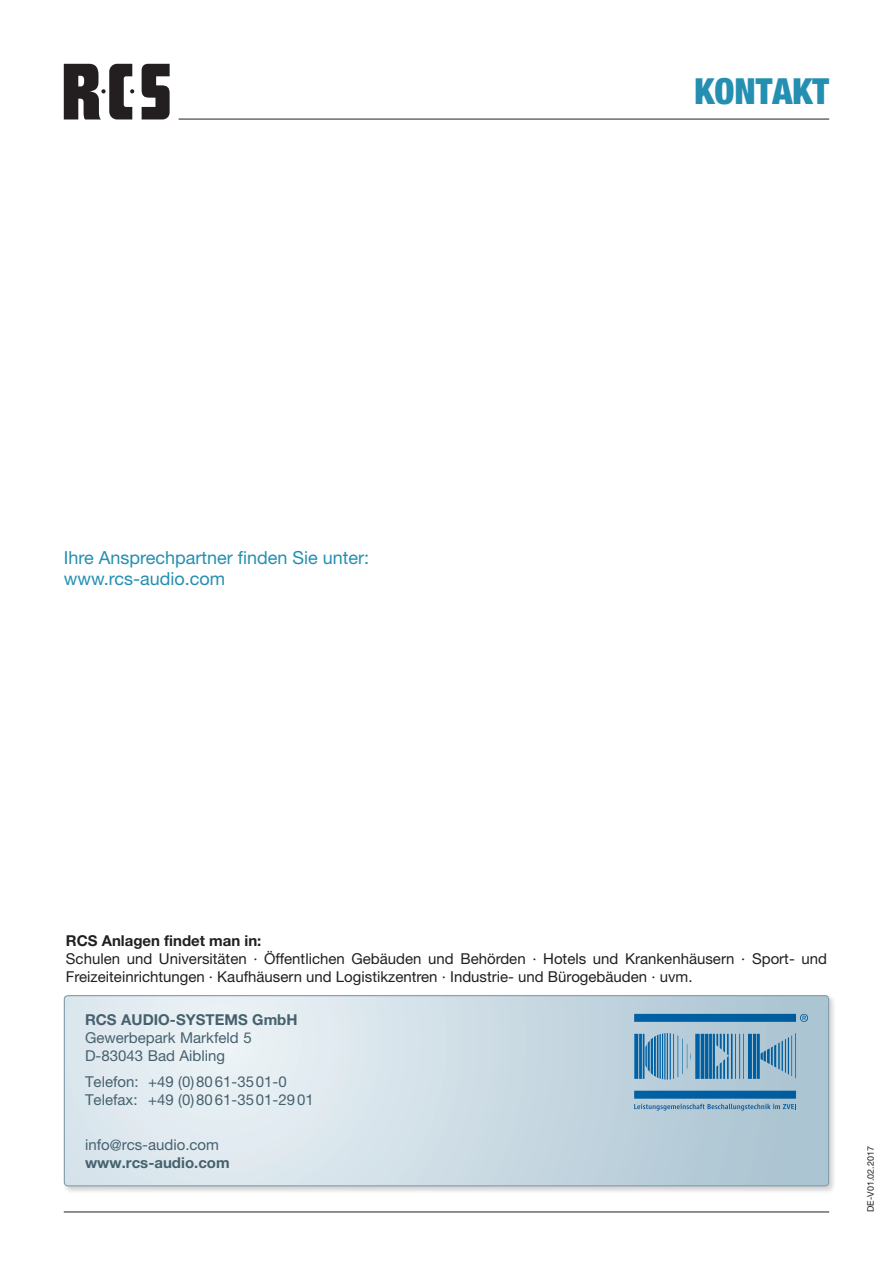
<style>
.page{position:relative;width:893px;height:1263px;background:#fff}
.page>*{position:absolute;margin:0;border:0;box-sizing:border-box;transform-origin:0 0}
.t1{font:36px "RCS Helvetica 97 Black Cond";color:#258fb2}
.t2{font:18px/21px "RCS Helvetica 55 Roman";color:#258fb2}
.t3{font:15px/18px "RCS Helvetica 55 Roman";color:#231f20}
.t4{font:15px/18px "RCS Helvetica 55 Roman";color:#46616e}
.t5{font:700 15px "RCS Helvetica 75";color:#46616e}
.t6{font:700 15px "RCS Helvetica 75";color:#231f20}
.t7{font:9px "RCS Helvetica 55 Roman";color:#231f20}
</style>
<div class="page">
<hr style="left:64px;top:1211px;width:765px;height:1px;background:#231f20">
<hr style="left:179px;top:119px;width:650px;height:1px;background:#231f20">
<svg style="left:64px;top:64px;width:106px;height:55px"></svg>
<div style="left:62px;top:993px;width:774px;height:201px;background:#231f20;opacity:.2"></div>
<svg style="left:64px;top:996px;width:765px;height:190px;background:#d0dfe6"></svg>
<div style="left:64px;top:995px;width:765px;height:191px;border:1px solid #839ca9;border-radius:4px"></div>
<svg style="left:634px;top:1014px;width:174px;height:96px;background:#77a6c4"></svg>
<h1 class="t1" style="left:694px;top:70px;width:136px">KONTAKT</h1>
<p class="t2" style="left:64px;top:546px;width:307px">Ihre Ansprechpartner finden Sie unter: www.rcs-audio.com</p>
<p class="t6" style="left:66px;top:932px;width:197px">RCS Anlagen findet man in:</p>
<p class="t3" style="left:66px;top:950px;width:763px">Schulen und Universitäten · Öffentlichen Gebäuden und Behörden · Hotels und Krankenhäusern · Sport- und<br>Freizeiteinrichtungen · Kaufhäusern und Logistikzentren · Industrie- und Bürogebäuden · uvm.</p>
<p class="t5" style="left:85px;top:1010px;width:214px">RCS AUDIO-SYSTEMS GmbH</p>
<p class="t4" style="left:85px;top:1028px;width:168px">Gewerbepark Markfeld 5<br>D-83043 Bad Aibling</p>
<p class="t4" style="left:85px;top:1072px;width:230px">Telefon: +49 (0)8061-3501-0<br>Telefax: +49 (0)8061-3501-2901</p>
<p class="t4" style="left:85px;top:1135px;width:135px">info@rcs-audio.com</p>
<p class="t5" style="left:85px;top:1153px;width:146px">www.rcs-audio.com</p>
<p class="t7" style="left:865px;top:1212px;width:67px;rotate:-90deg">DE-V01.02.2017</p>
</div>
